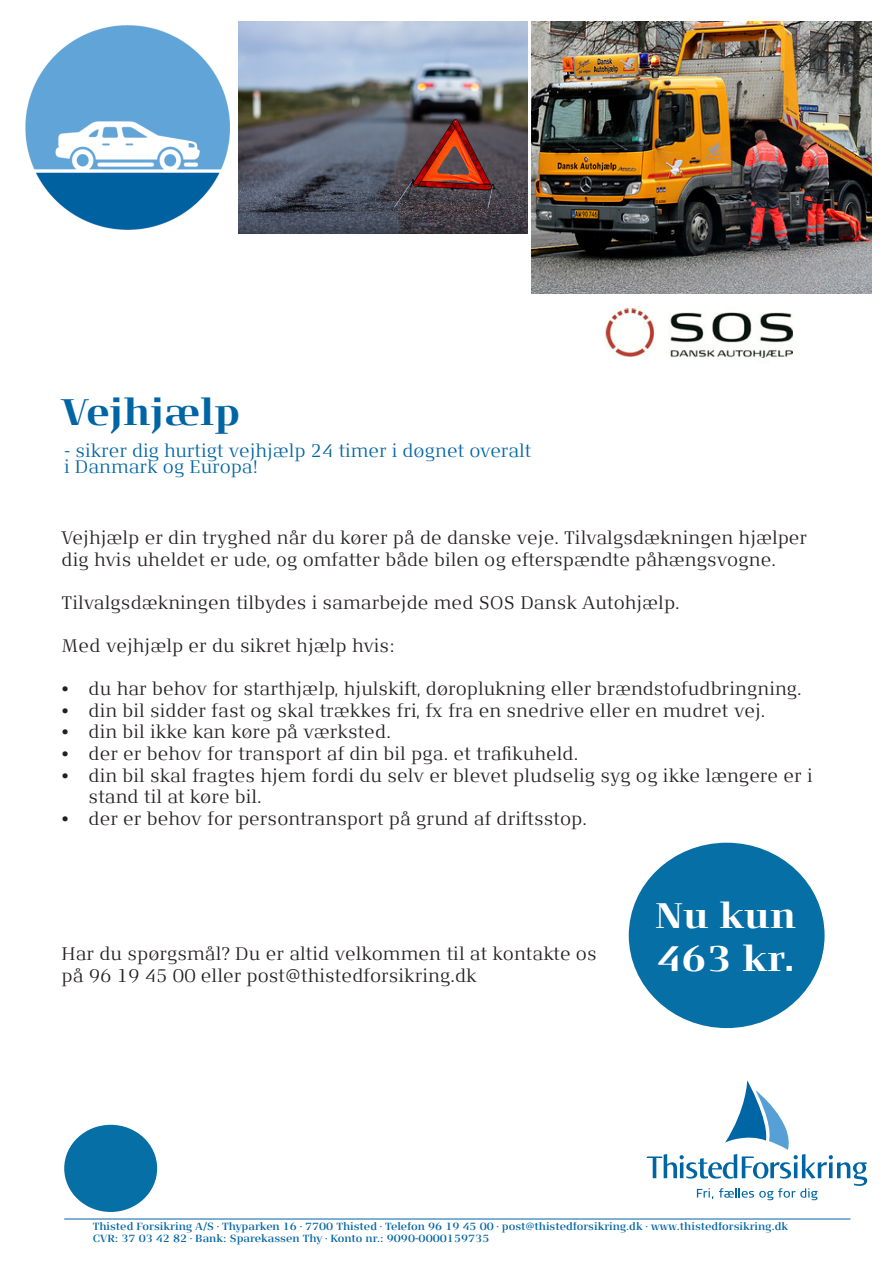
<style>
.page{position:relative;width:893px;height:1263px;background:#fff}
.page>*{position:absolute;margin:0;border:0;box-sizing:border-box;transform-origin:0 0}
.t1{font:700 37.5px "Signa Serif";color:#0065a4}
.t2{font:36px/43.2px "Signa Serif Bold TF";color:#fff}
.t3{font:18px/21.6px "Signa Serif Light TF";color:#231f20}
.t4{font:18px/16.5px "Signa Serif Light TF";letter-spacing:-.005em;color:#0065a4}
.t5{font:10.5px/12px "Signa Serif Semi Bold TF";color:#0065a4}
</style>
<div class="page">
<svg style="left:646px;top:1080px;width:221px;height:120px"></svg>
<hr style="left:64px;top:1218px;width:786px;height:1px;background:#0065a4">
<img style="left:531px;top:21px;width:341px;height:272px">
<img style="left:25px;top:25px;width:205px;height:205px">
<img style="left:238px;top:21px;width:289px;height:213px">
<div style="left:64px;top:1125px;width:93px;height:87px;background:#056fa6;border-radius:50%"></div>
<div style="left:629px;top:843px;width:196px;height:185px;background:#056fa6;border-radius:50%"></div>
<img style="left:605px;top:307px;width:188px;height:51px">
<h1 class="t1" style="left:62px;top:397px;width:180px">Vejhjælp</h1>
<p class="t4" style="left:64px;top:444px;width:469px">- sikrer dig hurtigt vejhjælp 24 timer i døgnet overalt i Danmark og Europa!</p>
<p class="t3" style="left:62px;top:528px;width:747px">Vejhjælp er din tryghed når du kører på de danske veje. Tilvalgsdækningen hjælper dig hvis uheldet er ude, og omfatter både bilen og efterspændte påhængsvogne.</p>
<p class="t3" style="left:62px;top:593px;width:620px">Tilvalgsdækningen tilbydes i samarbejde med SOS Dansk Autohjælp.</p>
<p class="t3" style="left:62px;top:636px;width:335px">Med vejhjælp er du sikret hjælp hvis:</p>
<p class="t3" style="left:62px;top:680px;width:742px">• du har behov for starthjælp, hjulskift, døroplukning eller brændstofudbringning.</p>
<p class="t3" style="left:62px;top:701px;width:705px">• din bil sidder fast og skal trækkes fri, fx fra en snedrive eller en mudret vej.</p>
<p class="t3" style="left:62px;top:723px;width:331px">• din bil ikke kan køre på værksted.</p>
<p class="t3" style="left:62px;top:744px;width:518px">• der er behov for transport af din bil pga. et trafikuheld.</p>
<p class="t3" style="left:89px;top:766px;width:726px;text-indent:-27px">• din bil skal fragtes hjem fordi du selv er blevet pludselig syg og ikke længere er i stand til at køre bil.</p>
<p class="t3" style="left:62px;top:809px;width:527px">• der er behov for persontransport på grund af driftsstop.</p>
<p class="t3" style="left:62px;top:944px;width:537px">Har du spørgsmål? Du er altid velkommen til at kontakte os på 96 19 45 00 eller post@thistedforsikring.dk</p>
<h2 class="t2" style="left:655px;top:893px;width:143px">Nu kun<br>463 kr.</h2>
<p class="t5" style="left:93px;top:1221px;width:697px">Thisted Forsikring A/S · Thyparken 16 · 7700 Thisted · Telefon 96 19 45 00 · post@thistedforsikring.dk · www.thistedforsikring.dk<br>CVR: 37 03 42 82 · Bank: Sparekassen Thy · Konto nr.: 9090-0000159735</p>
</div>
